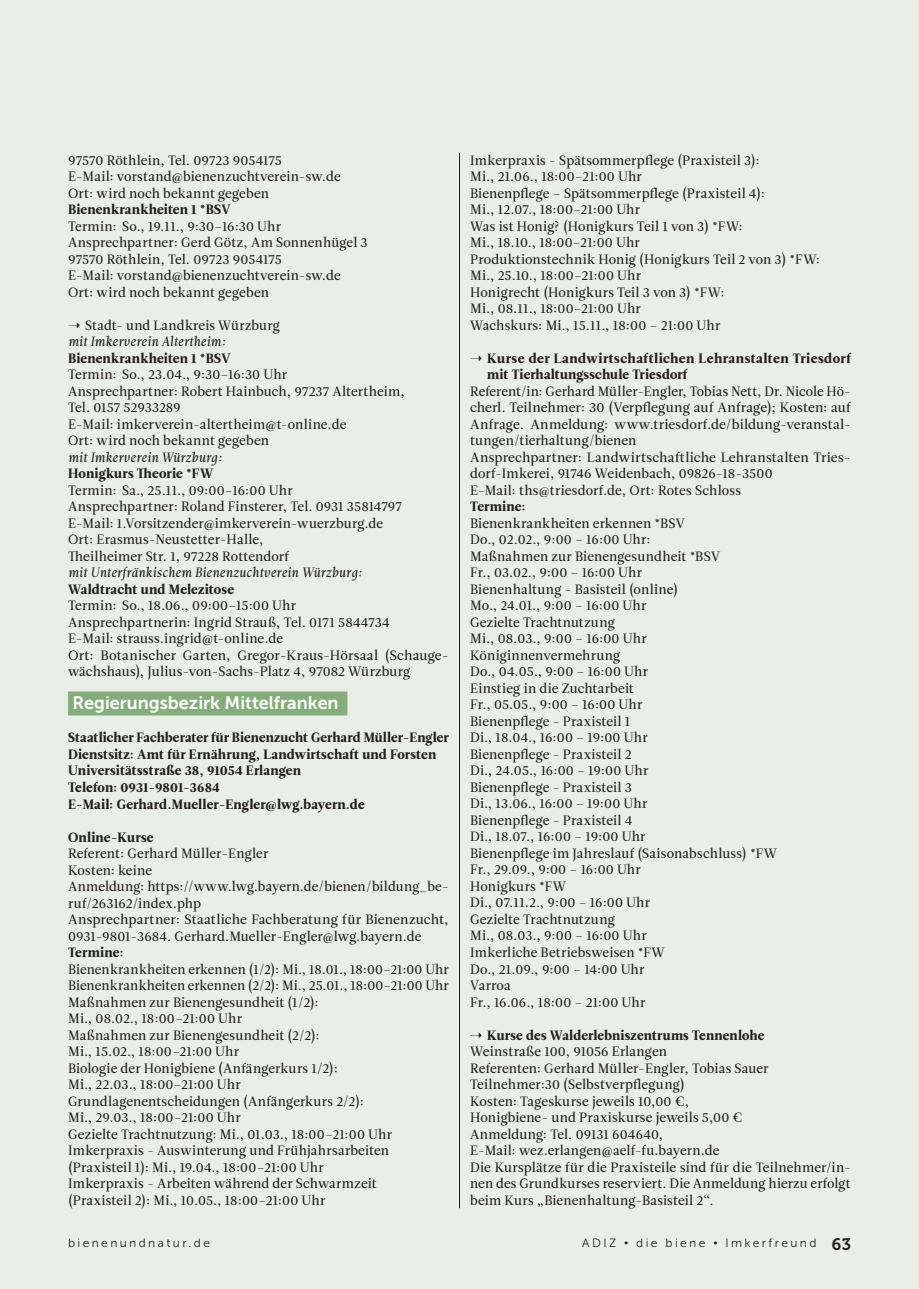
<style>
.page{position:relative;width:919px;height:1289px;background:#fff}
.page>*{position:absolute;margin:0;border:0;box-sizing:border-box;transform-origin:0 0}
.t1{font:18px "Museo Sans 700";color:#fff}
.t2{font:13.5px/16.5px "Leitura Roman 2";letter-spacing:.01em;color:#231f20}
.t3{font:13.5px/16.5px "Leitura Roman 2";letter-spacing:.01em;color:#231f20;scale:.96 1}
.t4{font:13.5px/16.5px "Leitura Roman 4";letter-spacing:.01em;color:#231f20}
.t5{font:13.5px "Leitura Italic 2";letter-spacing:-.005em;color:#231f20}
.t6{font:12px "Museo Sans 300";letter-spacing:.2em;color:#231f20}
.s1{font-size:10.5px}
.s2{font-family:"Museo 700";font-size:16.5px}
</style>
<div class="page">
<div style="left:13px;top:0;width:905px;height:1288px;background:#e9efe6"></div>
<div style="left:0;top:0;width:13px;height:1288px;background:#e9efe6"></div>
<hr style="left:459px;top:153px;width:1px;height:1055px;background:#231f20">
<div style="left:68px;top:691px;width:279px;height:24px;background:#85ad7b"></div>
<p class="t2" style="left:68px;top:152px;width:274px">97570 Röthlein, Tel. 09723 9054175<br>E-Mail: vorstand@bienenzuchtverein-sw.de<br>Ort: wird noch bekannt gegeben</p>
<p class="t4" style="left:68px;top:201px;width:164px">Bienenkrankheiten 1 *BSV</p>
<p class="t2" style="left:68px;top:218px;width:301px">Termin: So., 19.11., 9:30–16:30 Uhr Ansprechpartner: Gerd Götz, Am Sonnenhügel 3<br>97570 Röthlein, Tel. 09723 9054175<br>E-Mail: vorstand@bienenzuchtverein-sw.de Ort: wird noch bekannt gegeben</p>
<p class="t2" style="left:68px;top:317px;width:213px">➝ Stadt- und Landkreis Würzburg</p>
<p class="t5" style="left:68px;top:332px;width:159px">mit Imkerverein Altertheim:</p>
<p class="t4" style="left:68px;top:350px;width:164px">Bienenkrankheiten 1 *BSV</p>
<p class="t2" style="left:68px;top:366px;width:338px">Termin: So., 23.04., 9:30–16:30 Uhr<br>Ansprechpartner: Robert Hainbuch, 97237 Altertheim, Tel. 0157 52933289<br>E-Mail: imkerverein-altertheim@t-online.de<br>Ort: wird noch bekannt gegeben</p>
<p class="t5" style="left:68px;top:448px;width:155px">mit Imkerverein Würzburg:</p>
<p class="t4" style="left:68px;top:465px;width:147px">Honigkurs Theorie *FW</p>
<p class="t2" style="left:68px;top:482px;width:335px">Termin: Sa., 25.11., 09:00–16:00 Uhr Ansprechpartner: Roland Finsterer, Tel. 0931 35814797<br>E-Mail: 1.Vorsitzender@imkerverein-wuerzburg.de Ort: Erasmus-Neustetter-Halle,<br>Theilheimer Str. 1, 97228 Rottendorf</p>
<p class="t5" style="left:68px;top:563px;width:295px">mit Unterfränkischem Bienenzuchtverein Würzburg:</p>
<p class="t4" style="left:68px;top:581px;width:167px">Waldtracht und Melezitose</p>
<p class="t2" style="left:68px;top:597px;width:382px">Termin: So., 18.06., 09:00–15:00 Uhr<br>Ansprechpartnerin: Ingrid Strauß, Tel. 0171 5844734<br>E-Mail: strauss.ingrid@t-online.de<br>Ort: Botanischer Garten, Gregor-Kraus-Hörsaal (Schauge&shy;wächshaus), Julius-von-Sachs-Platz 4, 97082 Würzburg</p>
<h1 class="t1" style="left:72px;top:693px;width:268px">Regierungsbezirk Mittelfranken</h1>
<p class="t4" style="left:68px;top:729px;width:382px">Staatlicher Fachberater für Bienenzucht Gerhard Müller-Engler Dienstsitz: Amt für Ernährung, Landwirtschaft und Forsten Universitätsstraße 38, 91054 Erlangen<br>Telefon: 0931-9801-3684<br>E-Mail: Gerhard.Mueller-Engler@lwg.bayern.de</p>
<p class="t4" style="left:68px;top:828px;width:87px">Online-Kurse</p>
<p class="t2" style="left:68px;top:845px;width:382px">Referent: Gerhard Müller-Engler<br>Kosten: keine<br>Anmeldung: https://www.lwg.bayern.de/bienen/bildung_be&shy;ruf/263162/index.php<br>Ansprechpartner: Staatliche Fachberatung für Bienenzucht, 0931-9801-3684. Gerhard.Mueller-Engler@lwg.bayern.de</p>
<p class="t4" style="left:68px;top:944px;width:57px">Termine:</p>
<p class="t3" style="left:68px;top:960px;width:398px">Bienenkrankheiten erkennen (1/2): Mi., 18.01., 18:00–21:00 Uhr Bienenkrankheiten erkennen (2/2): Mi., 25.01., 18:00–21:00 Uhr Maßnahmen zur Bienengesundheit (1/2):<br>Mi., 08.02., 18:00–21:00 Uhr<br>Maßnahmen zur Bienengesundheit (2/2):<br>Mi., 15.02., 18:00–21:00 Uhr<br>Biologie der Honigbiene (Anfängerkurs 1/2):<br>Mi., 22.03., 18:00–21:00 Uhr<br>Grundlagenentscheidungen (Anfängerkurs 2/2):<br>Mi., 29.03., 18:00–21:00 Uhr<br>Gezielte Trachtnutzung: Mi., 01.03., 18:00–21:00 Uhr Imkerpraxis - Auswinterung und Frühjahrsarbeiten (Praxisteil 1): Mi., 19.04., 18:00–21:00 Uhr<br>Imkerpraxis - Arbeiten während der Schwarmzeit<br>(Praxisteil 2): Mi., 10.05., 18:00–21:00 Uhr</p>
<p class="t2" style="left:470px;top:152px;width:351px">Imkerpraxis - Spätsommerpflege (Praxisteil 3):<br>Mi., 21.06., 18:00–21:00 Uhr<br>Bienenpflege – Spätsommerpflege (Praxisteil 4):<br>Mi., 12.07., 18:00–21:00 Uhr<br>Was ist Honig? (Honigkurs Teil 1 von 3) *FW:<br>Mi., 18.10., 18:00–21:00 Uhr<br>Produktionstechnik Honig (Honigkurs Teil 2 von 3) *FW:<br>Mi., 25.10., 18:00–21:00 Uhr<br>Honigrecht (Honigkurs Teil 3 von 3) *FW:<br>Mi., 08.11., 18:00–21:00 Uhr<br>Wachskurs: Mi., 15.11., 18:00 – 21:00 Uhr</p>
<p class="t4" style="left:487px;top:350px;width:365px;text-indent:-17px">➝ Kurse der Landwirtschaftlichen Lehranstalten Triesdorf mit Tierhaltungsschule Triesdorf</p>
<p class="t2" style="left:470px;top:383px;width:382px">Referent/in: Gerhard Müller-Engler, Tobias Nett, Dr. Nicole Hö&shy;cherl. Teilnehmer: 30 (Verpflegung auf Anfrage); Kosten: auf Anfrage. Anmeldung: www.triesdorf.de/bildung-veranstal&shy;tungen/tierhaltung/bienen<br>Ansprechpartner: Landwirtschaftliche Lehranstalten Tries&shy;dorf-Imkerei, 91746 Weidenbach, 09826-18-3500<br>E-Mail: ths@triesdorf.de, Ort: Rotes Schloss</p>
<p class="t4" style="left:470px;top:498px;width:57px">Termine:</p>
<p class="t2" style="left:470px;top:515px;width:308px">Bienenkrankheiten erkennen *BSV<br>Do., 02.02., 9:00 – 16:00 Uhr:<br>Maßnahmen zur Bienengesundheit *BSV<br>Fr., 03.02., 9:00 – 16:00 Uhr<br>Bienenhaltung - Basisteil (online)<br>Mo., 24.01., 9:00 – 16:00 Uhr<br>Gezielte Trachtnutzung<br>Mi., 08.03., 9:00 – 16:00 Uhr<br>Königinnenvermehrung<br>Do., 04.05., 9:00 – 16:00 Uhr<br>Einstieg in die Zuchtarbeit<br>Fr., 05.05., 9:00 – 16:00 Uhr<br>Bienenpflege - Praxisteil 1<br>Di., 18.04., 16:00 – 19:00 Uhr<br>Bienenpflege - Praxisteil 2<br>Di., 24.05., 16:00 – 19:00 Uhr<br>Bienenpflege - Praxisteil 3<br>Di., 13.06., 16:00 – 19:00 Uhr<br>Bienenpflege - Praxisteil 4<br>Di., 18.07., 16:00 – 19:00 Uhr<br>Bienenpflege im Jahreslauf (Saisonabschluss) *FW<br>Fr., 29.09., 9:00 – 16:00 Uhr<br>Honigkurs *FW<br>Di., 07.11.2., 9:00 – 16:00 Uhr<br>Gezielte Trachtnutzung<br>Mi., 08.03., 9:00 – 16:00 Uhr<br>Imkerliche Betriebsweisen *FW<br>Do., 21.09., 9:00 – 14:00 Uhr<br>Varroa<br>Fr., 16.06., 18:00 – 21:00 Uhr</p>
<p class="t4" style="left:470px;top:1026px;width:296px">➝ Kurse des Walderlebniszentrums Tennenlohe</p>
<p class="t2" style="left:470px;top:1043px;width:382px">Weinstraße 100, 91056 Erlangen<br>Referenten: Gerhard Müller-Engler, Tobias Sauer Teilnehmer:30 (Selbstverpflegung)<br>Kosten: Tageskurse jeweils 10,00 €,<br>Honigbiene- und Praxiskurse jeweils 5,00 €<br>Anmeldung: Tel. 09131 604640,<br>E-Mail: wez.erlangen@aelf-fu.bayern.de<br>Die Kursplätze für die Praxisteile sind für die Teilnehmer/in&shy;nen des Grundkurses reserviert. Die Anmeldung hierzu erfolgt beim Kurs „Bienenhaltung-Basisteil 2“.</p>
<p class="t6" style="left:68px;top:1236px;width:143px">bienenundnatur.de</p>
<p class="t6" style="left:582px;top:1236px;width:270px">ADIZ <span class="s1">•</span> die biene <span class="s1">•</span> Imkerfreund <span class="s2">63</span></p>
</div>
